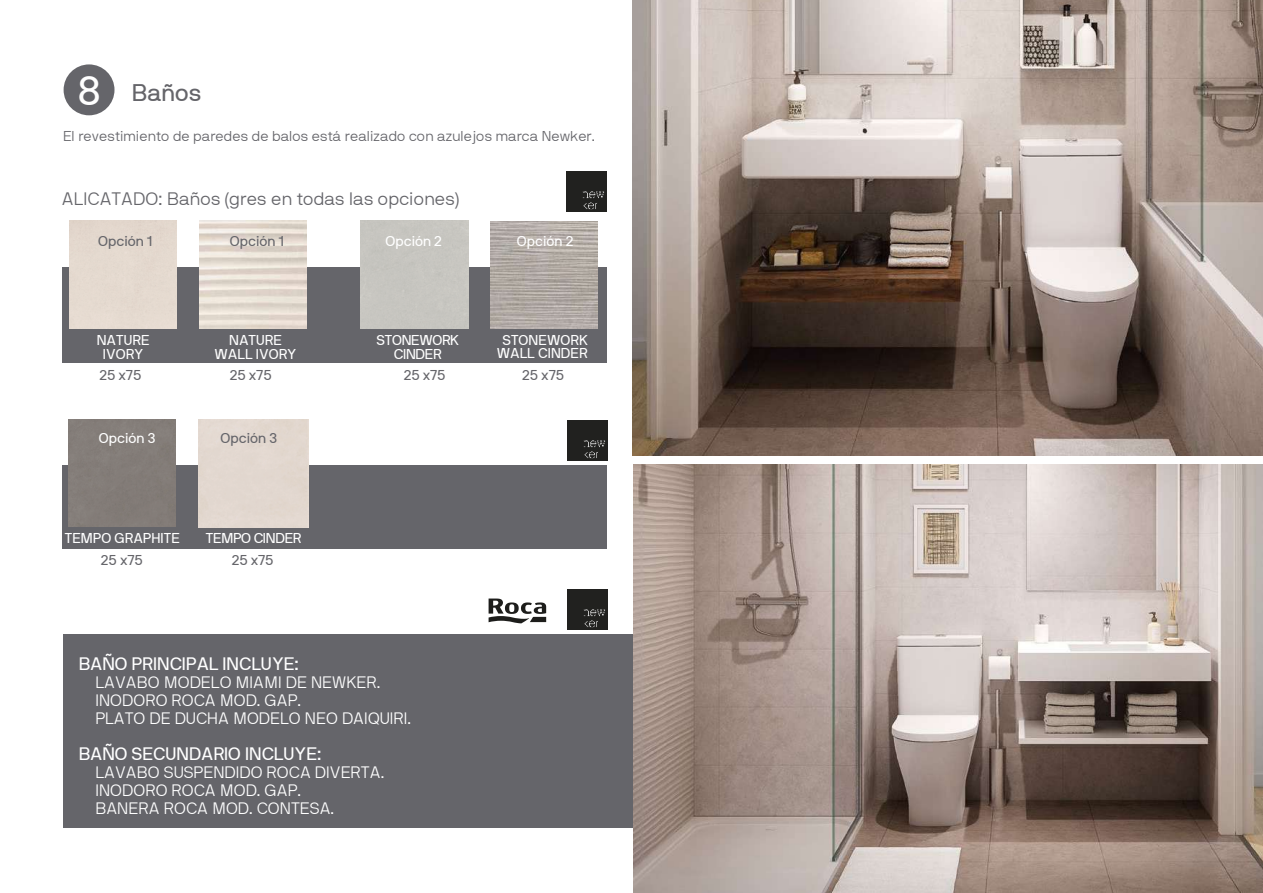
<style>
.page{position:relative;width:1263px;height:893px;background:#fff}
.page>*{position:absolute;margin:0;border:0;box-sizing:border-box;transform-origin:0 0}
.t1{font:41.1px "NB International Regular Webfont";color:#fff}
.t2{font:24px "NB International Regular Webfont";color:#65656a}
.t3{font:18px "NB International Regular Webfont";letter-spacing:-.005em;color:#fff}
.t4{font:18px "NB International Light Webfont";color:#65656a}
.t5{font:16.5px/18px "NB International Light Webfont";letter-spacing:-.005em;color:#fff}
.t6{font:14.25px/13.5px "NB International Regular Webfont";color:#fff;text-align:center}
.t7{font:14.25px "NB International Light Webfont";color:#65656a}
.t8{font:14.25px "NB International Regular Webfont";color:#65656a}
.t9{font:14.25px/13.5px "NB International Regular Webfont";letter-spacing:-.025em;color:#fff;text-align:center}
</style>
<div class="page">
<div style="left:63px;top:466px;width:544px;height:83px;background:#65656a"></div>
<div style="left:199px;top:420px;width:110px;height:107px;background:#e2d7cf"></div>
<div style="left:63px;top:267px;width:544px;height:96px;background:#65656a"></div>
<div style="left:70px;top:220px;width:107px;height:108px;background:#e4d9cf"></div>
<div style="left:64px;top:64px;width:50px;height:51px;background:#65656a;border-radius:50%"></div>
<img style="left:567px;top:172px;width:39px;height:39px">
<img style="left:567px;top:421px;width:40px;height:40px">
<img style="left:567px;top:590px;width:40px;height:40px">
<img style="left:200px;top:220px;width:107px;height:108px">
<div style="left:63px;top:634px;width:570px;height:194px;background:#65656a"></div>
<div style="left:360px;top:221px;width:109px;height:107px;background:#c7c5c0"></div>
<img style="left:491px;top:221px;width:107px;height:108px">
<div style="left:68px;top:419px;width:107px;height:108px;background:#837d78"></div>
<svg style="left:489px;top:598px;width:57px;height:25px"></svg>
<img style="left:632px;top:0;width:631px;height:455px">
<img style="left:634px;top:464px;width:629px;height:429px">
<h1 class="t1" style="left:77px;top:67px;width:25px">8</h1>
<p class="t7" style="left:63px;top:128px;width:534px">El revestimiento de paredes de balos está realizado con azulejos marca Newker.</p>
<h2 class="t2" style="left:132px;top:79px;width:71px">Baños</h2>
<p class="t4" style="left:62px;top:188px;width:399px">ALICATADO: Baños (gres en todas las opciones)</p>
<p class="t8" style="left:98px;top:233px;width:56px">Opción 1</p>
<p class="t6" style="left:97px;top:334px;width:54px">NATURE<br>IVORY</p>
<p class="t8" style="left:99px;top:367px;width:43px">25 x75</p>
<p class="t8" style="left:230px;top:233px;width:56px">Opción 1</p>
<p class="t6" style="left:385px;top:234px;width:58px">Opción 2</p>
<p class="t6" style="left:517px;top:234px;width:58px">Opción 2</p>
<p class="t6" style="left:215px;top:334px;width:83px">NATURE<br>WALL IVORY</p>
<p class="t8" style="left:230px;top:367px;width:43px">25 x75</p>
<p class="t6" style="left:497px;top:333px;width:92px">STONEWORK<br>WALL CINDER</p>
<p class="t9" style="left:377px;top:333px;width:84px">STONEWORK<br>CINDER</p>
<p class="t8" style="left:404px;top:367px;width:43px">25 x75</p>
<p class="t8" style="left:522px;top:367px;width:43px">25 x75</p>
<p class="t6" style="left:99px;top:431px;width:58px">Opción 3</p>
<p class="t8" style="left:220px;top:430px;width:58px">Opción 3</p>
<p class="t6" style="left:65px;top:531px;width:117px">TEMPO GRAPHITE</p>
<p class="t8" style="left:101px;top:552px;width:43px">25 x75</p>
<p class="t9" style="left:206px;top:531px;width:97px">TEMPO CINDER</p>
<p class="t8" style="left:232px;top:552px;width:43px">25 x75</p>
<p class="t3" style="left:79px;top:654px;width:222px">BAÑO PRINCIPAL INCLUYE:</p>
<p class="t5" style="left:95px;top:673px;width:317px">LAVABO MODELO MIAMI DE NEWKER.<br>INODORO ROCA MOD. GAP.<br>PLATO DE DUCHA MODELO NEO DAIQUIRI.</p>
<p class="t3" style="left:79px;top:744px;width:244px">BAÑO SECUNDARIO INCLUYE:</p>
<p class="t5" style="left:95px;top:763px;width:290px">LAVABO SUSPENDIDO ROCA DIVERTA.<br>INODORO ROCA MOD. GAP.<br>BAÑERA ROCA MOD. CONTESA.</p>
</div>
